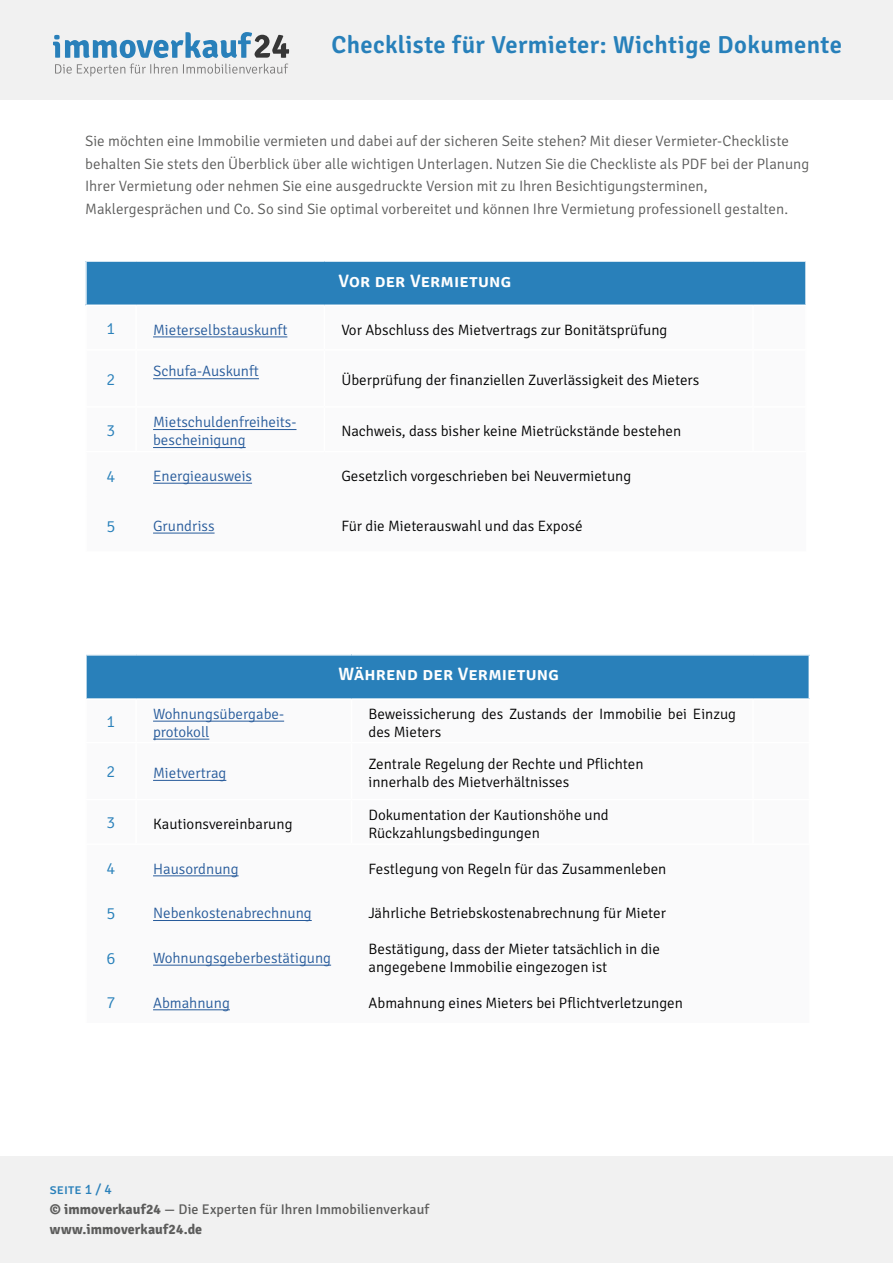
<style>
.page{position:relative;width:893px;height:1263px;background:#fff}
.page>*{position:absolute;margin:0;border:0;box-sizing:border-box;transform-origin:0 0}
.t1{font:600 24.6px "Signika";letter-spacing:.015em;color:#2780ba}
.t2{font:600 18px "Signika";letter-spacing:-.005em;color:#fff}
.t3{font:300 16.5px "Signika";color:#2980ba}
.t4{font:300 16.5px "Signika";color:#2780ba}
.t5{font:300 15px/18px "Signika";color:#000}
.t6{font:300 15px/22.5px "Signika";color:#5c5c5b}
.t7{font:300 15px/18px "Signika";color:#275b9b}
.t8{font:14.1px/20.2px "Signika";letter-spacing:.005em;color:#5c5c5b}
.s1{color:#2980ba}
.s2{font-weight:700}
</style>
<div class="page">
<div style="left:0;top:1157px;width:893px;height:106px;background:#f1f1f1"></div>
<div style="left:0;top:0;width:893px;height:100px;background:#f1f1f1"></div>
<svg style="left:53px;top:32px;width:236px;height:26px"></svg>
<svg style="left:55px;top:64px;width:233px;height:12px"></svg>
<div style="left:86px;top:261px;width:720px;height:44px;background:#2980ba"></div>
<hr style="left:85px;top:260px;width:51px;height:2px;background:#fff">
<hr style="left:85px;top:262px;width:2px;height:43px;background:#fff">
<hr style="left:136px;top:260px;width:188px;height:2px;background:#fff">
<hr style="left:324px;top:260px;width:429px;height:2px;background:#fff">
<hr style="left:753px;top:260px;width:54px;height:2px;background:#fff">
<hr style="left:805px;top:262px;width:2px;height:43px;background:#fff">
<hr style="left:153px;top:336px;width:134px;height:1px;background:#275b9b">
<hr style="left:153px;top:378px;width:106px;height:1px;background:#275b9b">
<hr style="left:153px;top:429px;width:143px;height:1px;background:#275b9b">
<hr style="left:153px;top:447px;width:93px;height:1px;background:#275b9b">
<hr style="left:153px;top:483px;width:99px;height:1px;background:#275b9b">
<hr style="left:153px;top:533px;width:62px;height:1px;background:#275b9b">
<div style="left:86px;top:655px;width:723px;height:44px;background:#2980ba"></div>
<hr style="left:85px;top:654px;width:51px;height:2px;background:#fff">
<hr style="left:85px;top:656px;width:2px;height:42px;background:#fff">
<hr style="left:136px;top:654px;width:215px;height:2px;background:#fff">
<hr style="left:351px;top:654px;width:402px;height:2px;background:#fff">
<hr style="left:753px;top:654px;width:57px;height:2px;background:#fff">
<hr style="left:85px;top:698px;width:51px;height:2px;background:#fff">
<hr style="left:136px;top:698px;width:215px;height:2px;background:#fff">
<hr style="left:351px;top:698px;width:402px;height:2px;background:#fff">
<hr style="left:753px;top:698px;width:57px;height:2px;background:#fff">
<hr style="left:153px;top:721px;width:131px;height:1px;background:#275b9b">
<hr style="left:153px;top:739px;width:56px;height:1px;background:#275b9b">
<hr style="left:153px;top:780px;width:73px;height:1px;background:#275b9b">
<hr style="left:153px;top:875px;width:86px;height:1px;background:#275b9b">
<hr style="left:153px;top:920px;width:159px;height:1px;background:#275b9b">
<hr style="left:153px;top:965px;width:178px;height:1px;background:#275b9b">
<hr style="left:153px;top:1009px;width:77px;height:1px;background:#275b9b">
<h1 class="t1" style="left:332px;top:30px;width:512px">Checkliste für Vermieter: Wichtige Dokumente</h1>
<p class="t6" style="left:85px;top:130px;width:726px">Sie möchten eine Immobilie vermieten und dabei auf der sicheren Seite stehen? Mit dieser Vermieter-Checkliste behalten Sie stets den Überblick über alle wichtigen Unterlagen. Nutzen Sie die Checkliste als PDF bei der Planung Ihrer Vermietung oder nehmen Sie eine ausgedruckte Version mit zu Ihren Besichtigungsterminen, Maklergesprächen und Co. So sind Sie optimal vorbereitet und können Ihre Vermietung professionell gestalten.</p>
<p class="t2" style="left:338px;top:270px;width:174px">Vor der Vermietung</p>
<p class="t3" style="left:107px;top:319px;width:10px">1</p>
<p class="t7" style="left:153px;top:321px;width:136px">Mieterselbstauskunft</p>
<p class="t5" style="left:341px;top:321px;width:327px">Vor Abschluss des Mietvertrags zur Bonitätsprüfung</p>
<p class="t3" style="left:107px;top:370px;width:10px">2</p>
<p class="t7" style="left:153px;top:363px;width:107px">Schufa-Auskunft</p>
<p class="t5" style="left:341px;top:372px;width:359px">Überprüfung der finanziellen Zuverlässigkeit des Mieters</p>
<p class="t3" style="left:107px;top:421px;width:10px">3</p>
<p class="t7" style="left:153px;top:413px;width:145px">Mietschuldenfreiheits&shy;bescheinigung</p>
<p class="t5" style="left:341px;top:422px;width:341px">Nachweis, dass bisher keine Mietrückstände bestehen</p>
<p class="t4" style="left:106px;top:467px;width:10px">4</p>
<p class="t7" style="left:153px;top:467px;width:100px">Energieausweis</p>
<p class="t5" style="left:341px;top:467px;width:291px">Gesetzlich vorgeschrieben bei Neuvermietung</p>
<p class="t4" style="left:106px;top:517px;width:10px">5</p>
<p class="t7" style="left:153px;top:517px;width:63px">Grundriss</p>
<p class="t5" style="left:341px;top:517px;width:243px">Für die Mieterauswahl und das Exposé</p>
<p class="t2" style="left:338px;top:664px;width:222px">Während der Vermietung</p>
<p class="t3" style="left:107px;top:712px;width:10px">1</p>
<p class="t7" style="left:153px;top:705px;width:133px">Wohnungsübergabe&shy;protokoll</p>
<p class="t5" style="left:369px;top:705px;width:369px">Beweissicherung des Zustands der Immobilie bei Einzug des Mieters</p>
<p class="t3" style="left:107px;top:763px;width:10px">2</p>
<p class="t7" style="left:153px;top:764px;width:75px">Mietvertrag</p>
<p class="t5" style="left:369px;top:755px;width:277px">Zentrale Regelung der Rechte und Pflichten innerhalb des Mietverhältnisses</p>
<p class="t3" style="left:107px;top:813px;width:10px">3</p>
<p class="t5" style="left:153px;top:815px;width:141px">Kautionsvereinbarung</p>
<p class="t5" style="left:369px;top:806px;width:242px">Dokumentation der Kautionshöhe und<br>Rückzahlungsbedingungen</p>
<p class="t4" style="left:106px;top:860px;width:10px">4</p>
<p class="t7" style="left:153px;top:860px;width:87px">Hausordnung</p>
<p class="t5" style="left:369px;top:860px;width:299px">Festlegung von Regeln für das Zusammenleben</p>
<p class="t4" style="left:106px;top:904px;width:10px">5</p>
<p class="t7" style="left:153px;top:904px;width:160px">Nebenkostenabrechnung</p>
<p class="t5" style="left:369px;top:904px;width:299px">Jährliche Betriebskostenabrechnung für Mieter</p>
<p class="t4" style="left:106px;top:949px;width:10px">6</p>
<p class="t7" style="left:153px;top:949px;width:180px">Wohnungsgeberbestätigung</p>
<p class="t5" style="left:369px;top:940px;width:293px">Bestätigung, dass der Mieter tatsächlich in die angegebene Immobilie eingezogen ist</p>
<p class="t4" style="left:106px;top:994px;width:10px">7</p>
<p class="t7" style="left:153px;top:994px;width:78px">Abmahnung</p>
<p class="t5" style="left:369px;top:994px;width:316px">Abmahnung eines Mieters bei Pflichtverletzungen</p>
<p class="t8" style="left:50px;top:1179px;width:381px"><span class="s1">!eite 1 / 4<br></span><span class="s2">© immoverkauf24</span> — Die Experten für Ihren Immobilienverkauf <span class="s2">www.immoverkauf24.de</span></p>
</div>
